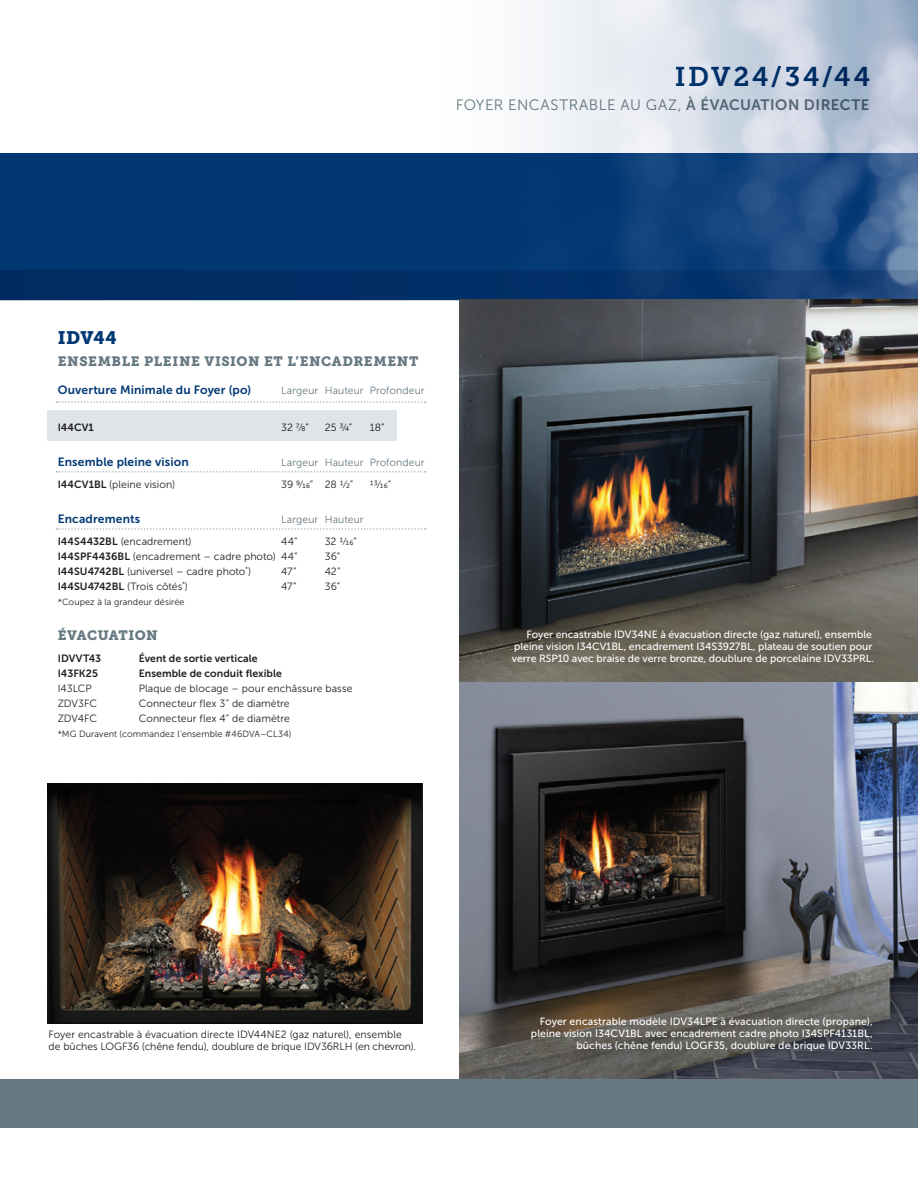
<style>
.page{position:relative;width:918px;height:1188px;background:#fff}
.page>*{position:absolute;margin:0;border:0;box-sizing:border-box;transform-origin:0 0}
.t1{font:27px "Museo Slab 700";letter-spacing:.1em;color:#013874}
.t2{font:18px "Museo Slab 900";letter-spacing:.025em;color:#013874}
.t3{font:15px "Museo Sans 300";letter-spacing:.035em;color:#677982}
.t4{font:13.5px "Museo Slab 900";letter-spacing:.04em;color:#677982}
.t5{font:12px "Museo Sans 700";letter-spacing:.015em;color:#013874}
.t6{font:10.5px/12px "Museo Sans 300";letter-spacing:.005em;color:#231f20}
.t7{font:10.5px/12px "Museo Sans 500";color:#fff}
.t8{font:10.5px "Museo Sans 700";letter-spacing:.005em;color:#231f20}
.t9{font:10.5px "Museo Sans 300";letter-spacing:.005em;color:#677982}
.t10{font:9px "Museo Sans 300";letter-spacing:.01em;color:#231f20}
.s1{font-family:"Museo Sans 700"}
</style>
<div class="page">
<div style="left:47px;top:411px;width:349px;height:30px;background:#dfe4e8"></div>
<div style="left:0;top:153px;width:918px;height:147px;background:#013874"></div>
<img style="left:538px;top:0;width:380px;height:270px">
<div style="left:0;top:1079px;width:918px;height:49px;background:#677982"></div>
<svg style="left:0;top:270px;width:918px;height:30px;fill:#002e66"></svg>
<svg style="left:56px;top:528px;width:370px;height:2px"></svg>
<svg style="left:56px;top:471px;width:370px;height:2px"></svg>
<svg style="left:56px;top:401px;width:370px;height:2px"></svg>
<img style="left:47px;top:783px;width:375px;height:241px">
<img style="left:459px;top:300px;width:459px;height:779px">
<h1 class="t1" style="left:675px;top:62px;width:197px">IDV24/34/44</h1>
<h3 class="t3" style="left:456px;top:97px;width:415px">FOYER ENCASTRABLE AU GAZ, <span class="s1">À ÉVACUATION DIRECTE</span></h3>
<h2 class="t2" style="left:58px;top:327px;width:61px">IDV44</h2>
<p class="t4" style="left:58px;top:353px;width:362px">ENSEMBLE PLEINE VISION ET L’ENCADREMENT</p>
<p class="t5" style="left:58px;top:383px;width:195px">Ouverture Minimale du Foyer (po)</p>
<p class="t9" style="left:281px;top:385px;width:145px">Largeur Hauteur Profondeur</p>
<p class="t8" style="left:58px;top:422px;width:38px">I44CV1</p>
<p class="t6" style="left:281px;top:421px;width:29px">32 7/8”</p>
<p class="t6" style="left:325px;top:421px;width:29px">25 3/4”</p>
<p class="t6" style="left:370px;top:421px;width:16px">18”</p>
<p class="t5" style="left:58px;top:455px;width:133px">Ensemble pleine vision</p>
<p class="t9" style="left:281px;top:457px;width:145px">Largeur Hauteur Profondeur</p>
<p class="t6" style="left:58px;top:478px;width:119px"><span class="s1">I44CV1BL</span> (pleine vision)</p>
<p class="t6" style="left:281px;top:478px;width:74px">39 9/16” 28 1/2”</p>
<p class="t6" style="left:370px;top:478px;width:23px">13/16”</p>
<p class="t5" style="left:58px;top:512px;width:84px">Encadrements</p>
<p class="t9" style="left:281px;top:514px;width:84px">Largeur Hauteur</p>
<p class="t6" style="left:58px;top:535px;width:135px"><span class="s1">I44S4432BL</span> (encadrement)</p>
<p class="t6" style="left:281px;top:535px;width:18px">44”</p>
<p class="t6" style="left:325px;top:535px;width:34px">32 1/16”</p>
<p class="t6" style="left:58px;top:550px;width:241px"><span class="s1">I44SPF4436BL</span> (encadrement – cadre photo) 44”</p>
<p class="t6" style="left:325px;top:550px;width:17px">36”</p>
<p class="t6" style="left:58px;top:565px;width:195px"><span class="s1">I44SU4742BL</span> (universel – cadre photo<sup>*</sup>)</p>
<p class="t6" style="left:281px;top:565px;width:17px">47”</p>
<p class="t6" style="left:325px;top:565px;width:17px">42”</p>
<p class="t6" style="left:58px;top:580px;width:132px"><span class="s1">I44SU4742BL</span> (Trois côtés<sup>*</sup>)</p>
<p class="t6" style="left:281px;top:580px;width:17px">47”</p>
<p class="t6" style="left:325px;top:580px;width:17px">36”</p>
<p class="t10" style="left:58px;top:597px;width:128px">*Coupez à la grandeur désirée</p>
<p class="t4" style="left:58px;top:628px;width:102px">ÉVACUATION</p>
<p class="t8" style="left:58px;top:653px;width:45px">IDVVT43</p>
<p class="t8" style="left:139px;top:653px;width:120px">Évent de sortie verticale</p>
<p class="t8" style="left:58px;top:668px;width:42px">I43FK25</p>
<p class="t8" style="left:139px;top:668px;width:145px">Ensemble de conduit flexible</p>
<p class="t6" style="left:58px;top:682px;width:35px">I43LCP</p>
<p class="t6" style="left:139px;top:682px;width:215px">Plaque de blocage – pour enchâssure basse</p>
<p class="t6" style="left:58px;top:697px;width:41px">ZDV3FC</p>
<p class="t6" style="left:139px;top:697px;width:153px">Connecteur flex 3” de diamètre</p>
<p class="t6" style="left:58px;top:712px;width:41px">ZDV4FC</p>
<p class="t6" style="left:139px;top:712px;width:153px">Connecteur flex 4” de diamètre</p>
<p class="t10" style="left:58px;top:729px;width:235px">*MG Duravent (commandez l’ensemble #46DVA–CL34)</p>
<p class="t7" style="left:512px;top:628px;width:364px;text-indent:14px">Foyer encastrable IDV34NE à évacuation directe (gaz naturel), ensemble pleine vision I34CV1BL, encadrement I34S3927BL, plateau de soutien pour verre RSP10 avec braise de verre bronze, doublure de porcelaine IDV33PRL.</p>
<p class="t6" style="left:48px;top:1028px;width:369px">Foyer encastrable à évacuation directe IDV44NE2 (gaz naturel), ensemble de bûches LOGF36 (chêne fendu), doublure de brique IDV36RLH (en chevron).</p>
<p class="t7" style="left:531px;top:1015px;width:343px;text-align:right">Foyer encastrable modèle IDV34LPE à évacuation directe (propane), pleine vision I34CV1BL avec encadrement cadre photo I34SPF4131BL, bûches (chêne fendu) LOGF35, doublure de brique IDV33RL.</p>
</div>
